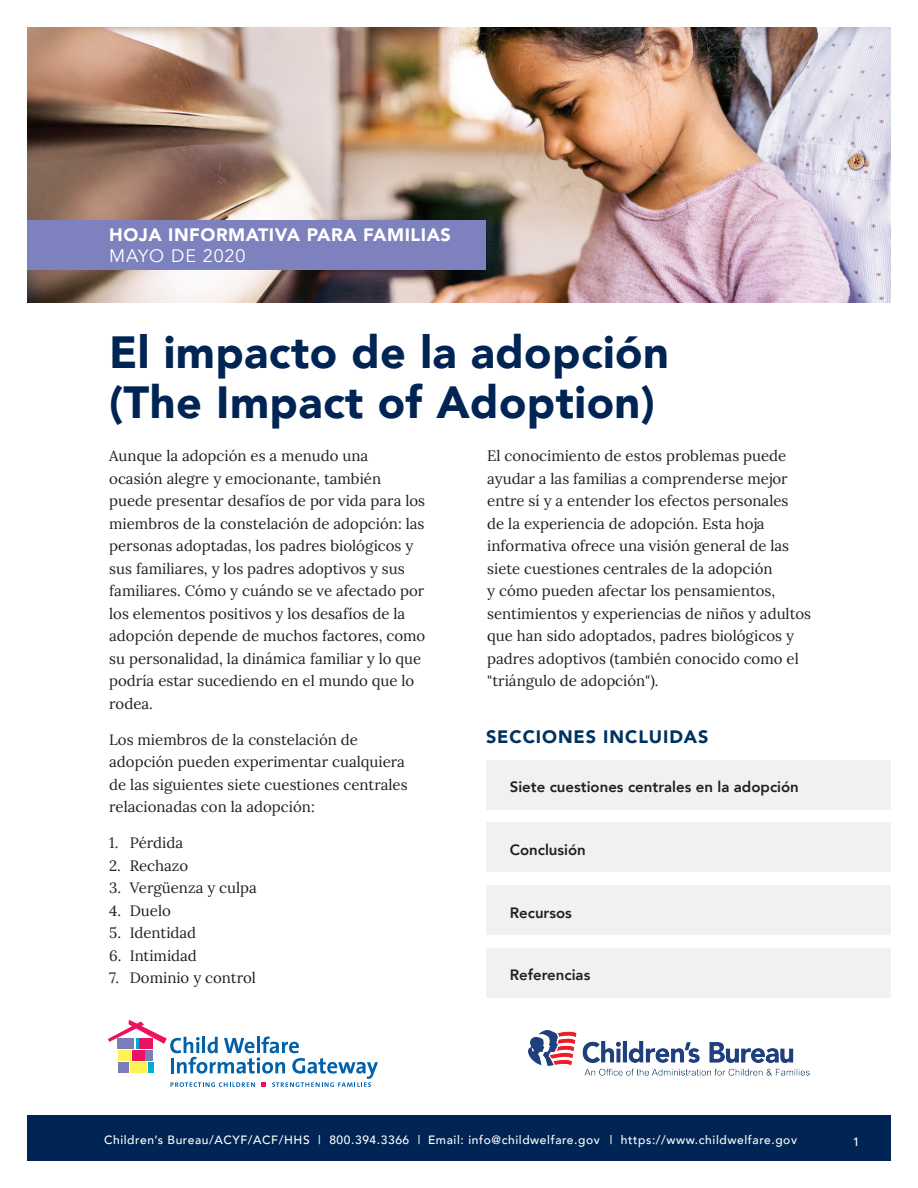
<style>
.page{position:relative;width:918px;height:1188px;background:#fff}
.page>*{position:absolute;margin:0;border:0;box-sizing:border-box;transform-origin:0 0}
.t1{font:900 45px/49.5px "Avenir";letter-spacing:.01em;color:#002453}
.t2{font:900 18px/21.6px "Avenir";letter-spacing:.03em;color:#fff}
.t3{font:900 18px "Avenir";letter-spacing:.05em;color:#00325f}
.t4{font:15px/22.5px "Lora";color:#231f20}
.t5{font:800 15px "Avenir";color:#231f20}
.t6{font:500 12px "Avenir";letter-spacing:.05em;color:#fff}
.s1{font-weight:400}
</style>
<div class="page">
<div style="left:27px;top:1116px;width:864px;height:45px;background:#002453"></div>
<img style="left:27px;top:27px;width:864px;height:276px">
<div style="left:27px;top:220px;width:459px;height:50px;background:#7d81be"></div>
<svg style="left:108px;top:1020px;width:270px;height:67px"></svg>
<img style="left:528px;top:1031px;width:282px;height:45px">
<div style="left:486px;top:760px;width:405px;height:49px;background:#f0f1f2"></div>
<div style="left:486px;top:885px;width:405px;height:50px;background:#f0f1f2"></div>
<div style="left:486px;top:823px;width:405px;height:49px;background:#f0f1f2"></div>
<div style="left:486px;top:948px;width:405px;height:50px;background:#f0f1f2"></div>
<p class="t2" style="left:109px;top:223px;width:343px">HOJA INFORMATIVA PARA FAMILIAS<br><span class="s1">MAYO DE 2020</span></p>
<h1 class="t1" style="left:109px;top:327px;width:561px">El impacto de la adopción (The Impact of Adoption)</h1>
<p class="t4" style="left:109px;top:444px;width:318px">Aunque la adopción es a menudo una ocasión alegre y emocionante, también puede presentar desafíos de por vida para los miembros de la constelación de adopción: las personas adoptadas, los padres biológicos y sus familiares, y los padres adoptivos y sus familiares. Cómo y cuándo se ve afectado por los elementos positivos y los desafíos de la adopción depende de muchos factores, como su personalidad, la dinámica familiar y lo que podría estar sucediendo en el mundo que lo rodea.</p>
<p class="t4" style="left:109px;top:727px;width:300px">Los miembros de la constelación de adopción pueden experimentar cualquiera de las siguientes siete cuestiones centrales relacionadas con la adopción:</p>
<p class="t4" style="left:109px;top:831px;width:75px">1. Pérdida</p>
<p class="t4" style="left:109px;top:853px;width:80px">2. Rechazo</p>
<p class="t4" style="left:109px;top:876px;width:149px">3. Vergüenza y culpa</p>
<p class="t4" style="left:109px;top:898px;width:63px">4. Duelo</p>
<p class="t4" style="left:109px;top:921px;width:88px">5. Identidad</p>
<p class="t4" style="left:109px;top:943px;width:89px">6. Intimidad</p>
<p class="t4" style="left:109px;top:966px;width:148px">7. Dominio y control</p>
<p class="t4" style="left:487px;top:444px;width:325px">El conocimiento de estos problemas puede ayudar a las familias a comprenderse mejor entre sí y a entender los efectos personales<br>de la experiencia de adopción. Esta hoja informativa ofrece una visión general de las siete cuestiones centrales de la adopción<br>y cómo pueden afectar los pensamientos, sentimientos y experiencias de niños y adultos que han sido adoptados, padres biológicos y padres adoptivos (también conocido como el "triángulo de adopción").</p>
<h2 class="t3" style="left:486px;top:721px;width:224px">SECCIONES INCLUIDAS</h2>
<p class="t5" style="left:510px;top:775px;width:291px">Siete cuestiones centrales en la adopción</p>
<p class="t5" style="left:510px;top:838px;width:78px">Conclusión</p>
<p class="t5" style="left:510px;top:901px;width:64px">Recursos</p>
<p class="t5" style="left:510px;top:964px;width:82px">Referencias</p>
<p class="t6" style="left:104px;top:1130px;width:318px">Children’s Bureau/ACYF/ACF/HHS | 800.394.3366 |</p>
<p class="t6" style="left:428px;top:1130px;width:173px">Email: info@childwelfare.gov</p>
<p class="t6" style="left:610px;top:1130px;width:189px">| https://www.childwelfare.gov</p>
<p class="t6" style="left:853px;top:1131px;width:8px">1</p>
</div>
